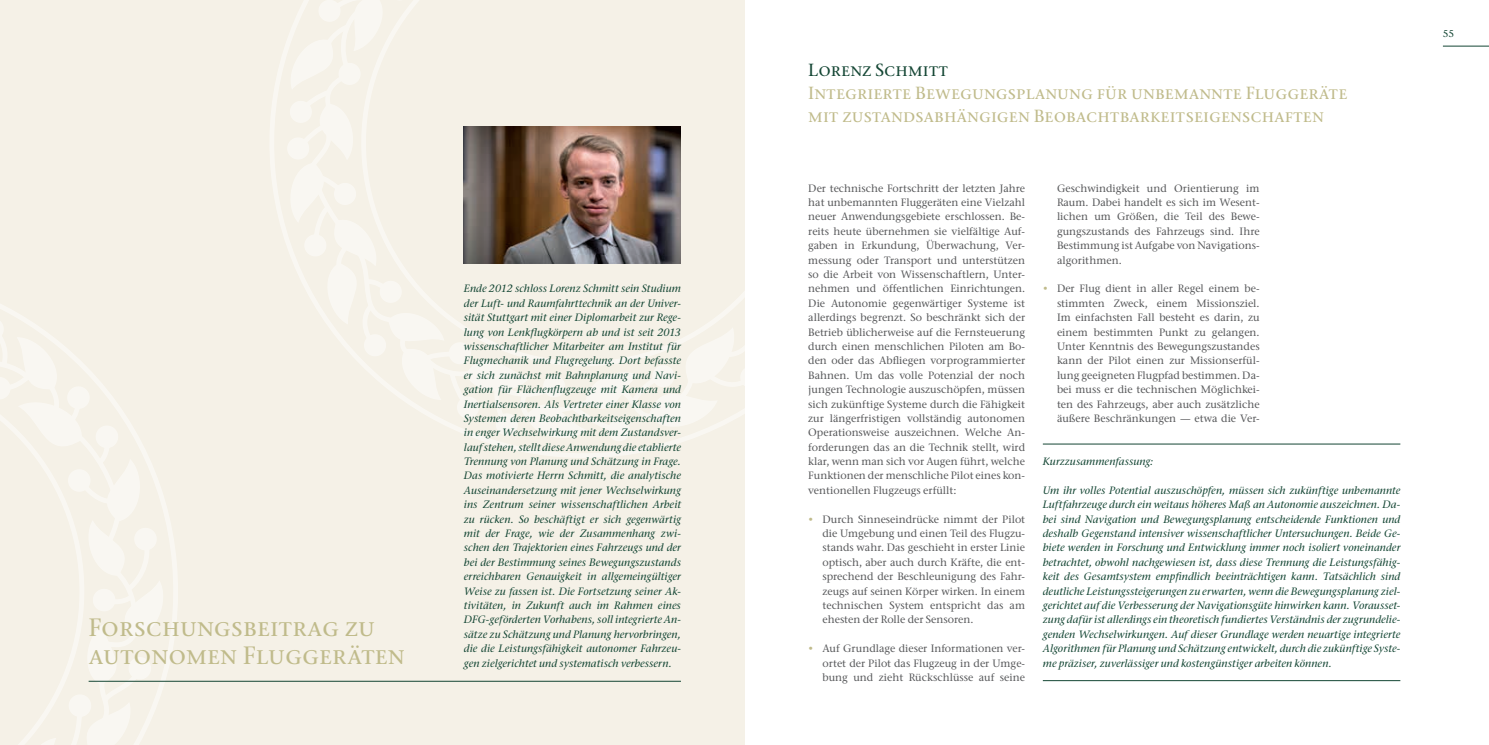
<style>
.page{position:relative;width:1489px;height:745px;background:#fff}
.page>*{position:absolute;margin:0;border:0;box-sizing:border-box;transform-origin:0 0}
.t1{font:500 25px/27.5px "Stone Ser ITC Std";color:#c0bb8b}
.t2{font:500 17.5px/22.5px "Stone Ser ITC Std";color:#c0bb8b}
.t3{font:500 17.5px "Stone Ser ITC Std";color:#144634}
.t4{font:italic 500 10.62px/14.4px "Stone Ser ITC Std";letter-spacing:.005em;color:#144634;text-align:justify}
.t5{font:500 10.62px/14.4px "Stone Ser ITC Std";color:#57585a;text-align:justify}
.t6{font:500 10px "Stone Ser ITC Std";color:#144634}
.s1{color:#c0bb8b}
</style>
<div class="page">
<div style="left:0;top:0;width:744px;height:744px;background:#f5f1e7"></div>
<svg style="left:270px;top:55px;width:475px;height:402px"></svg>
<svg style="left:283px;top:0;width:462px;height:444px"></svg>
<svg style="left:0;top:304px;width:178px;height:378px"></svg>
<svg style="left:0;top:316px;width:171px;height:428px"></svg>
<hr style="left:89px;top:680px;width:592px;height:1px;background:#144634">
<hr style="left:1442px;top:46px;width:46px;height:1px;background:#144634">
<hr style="left:1042px;top:443px;width:358px;height:1px;background:#144634">
<hr style="left:1042px;top:680px;width:358px;height:1px;background:#144634">
<img style="left:464px;top:127px;width:217px;height:136px">
<h1 class="t1" style="left:89px;top:613px;width:318px">Forschungsbeitrag zu autonomen Fluggeräten</h1>
<p class="t4" style="left:464px;top:281px;width:219px">Ende 2012 schloss Lorenz Schmitt sein Studium der Luft- und Raumfahrttechnik an der Univer&shy;sität Stuttgart mit einer Diplomarbeit zur Rege&shy;lung von Lenkflugkörpern ab und ist seit 2013 wissenschaftlicher Mitarbeiter am Institut für Flugmechanik und Flugregelung. Dort befasste er sich zunächst mit Bahnplanung und Navi&shy;gation für Flächenflugzeuge mit Kamera und Inertialsensoren. Als Vertreter einer Klasse von Systemen deren Beobachtbarkeitseigenschaften in enger Wechselwirkung mit dem Zustandsver&shy;lauf stehen, stellt diese Anwendung die etablierte Trennung von Planung und Schätzung in Frage.<br>Das motivierte Herrn Schmitt, die analytische Auseinandersetzung mit jener Wechselwirkung ins Zentrum seiner wissenschaftlichen Arbeit zu rücken. So beschäftigt er sich gegenwärtig mit der Frage, wie der Zusammenhang zwi&shy;schen den Trajektorien eines Fahrzeugs und der bei der Bestimmung seines Bewegungszustands erreichbaren Genauigkeit in allgemeingültiger Weise zu fassen ist. Die Fortsetzung seiner Ak&shy;tivitäten, in Zukunft auch im Rahmen eines DFG-geförderten Vorhabens, soll integrierte An&shy;sätze zu Schätzung und Planung hervorbringen, die die Leistungsfähigkeit autonomer Fahrzeu&shy;gen zielgerichtet und systematisch verbessern.</p>
<h2 class="t3" style="left:808px;top:60px;width:141px">Lorenz Schmitt</h2>
<h2 class="t2" style="left:808px;top:81px;width:540px">Integrierte Bewegungsplanung für unbemannte Fluggeräte mit zustandsabhängigen Beobachtbarkeitseigenschaften</h2>
<p class="t5" style="left:808px;top:180px;width:218px">Der technische Fortschritt der letzten Jahre hat unbemannten Fluggeräten eine Vielzahl neuer Anwendungsgebiete erschlossen. Be&shy;reits heute übernehmen sie vielfältige Auf&shy;gaben in Erkundung, Überwachung, Ver&shy;messung oder Transport und unterstützen so die Arbeit von Wissenschaftlern, Unter&shy;nehmen und öffentlichen Einrichtungen.<br>Die Autonomie gegenwärtiger Systeme ist allerdings begrenzt. So beschränkt sich der Betrieb üblicherweise auf die Fernsteuerung durch einen menschlichen Piloten am Bo&shy;den oder das Abfliegen vorprogrammierter Bahnen. Um das volle Potenzial der noch jungen Technologie auszuschöpfen, müssen sich zukünftige Systeme durch die Fähigkeit zur längerfristigen vollständig autonomen Operationsweise auszeichnen. Welche An&shy;forderungen das an die Technik stellt, wird klar, wenn man sich vor Augen führt, welche Funktionen der menschliche Pilot eines kon&shy;ventionellen Flugzeugs erfüllt:</p>
<p class="t5" style="left:822px;top:511px;width:204px;text-indent:-14px"><span class="s1">•</span> Durch Sinneseindrücke nimmt der Pilot die Umgebung und einen Teil des Flugzu&shy;stands wahr. Das geschieht in erster Linie optisch, aber auch durch Kräfte, die ent&shy;sprechend der Beschleunigung des Fahr&shy;zeugs auf seinen Körper wirken. In einem technischen System entspricht das am ehesten der Rolle der Sensoren.</p>
<p class="t5" style="left:822px;top:640px;width:204px;text-indent:-14px"><span class="s1">•</span> Auf Grundlage dieser Informationen ver&shy;ortet der Pilot das Flugzeug in der Umge&shy;bung und zieht Rückschlüsse auf seine</p>
<p class="t5" style="left:1056px;top:180px;width:204px">Geschwindigkeit und Orientierung im Raum. Dabei handelt es sich im Wesent&shy;lichen um Größen, die Teil des Bewe&shy;gungszustands des Fahrzeugs sind. Ihre Bestimmung ist Aufgabe von Navigations&shy;algorithmen.</p>
<p class="t5" style="left:1056px;top:281px;width:204px;text-indent:-14px"><span class="s1">•</span> Der Flug dient in aller Regel einem be&shy;stimmten Zweck, einem Missionsziel.<br>Im einfachsten Fall besteht es darin, zu einem bestimmten Punkt zu gelangen.<br>Unter Kenntnis des Bewegungszustandes kann der Pilot einen zur Missionserfül&shy;lung geeigneten Flugpfad bestimmen. Da&shy;bei muss er die technischen Möglichkei&shy;ten des Fahrzeugs, aber auch zusätzliche äußere Beschränkungen — etwa die Ver-</p>
<p class="t4" style="left:1042px;top:454px;width:112px">Kurzzusammenfassung:</p>
<p class="t4" style="left:1042px;top:482px;width:359px">Um ihr volles Potential auszuschöpfen, müssen sich zukünftige unbemannte Luftfahrzeuge durch ein weitaus höheres Maß an Autonomie auszeichnen. Da&shy;bei sind Navigation und Bewegungsplanung entscheidende Funktionen und deshalb Gegenstand intensiver wissenschaftlicher Untersuchungen. Beide Ge&shy;biete werden in Forschung und Entwicklung immer noch isoliert voneinander betrachtet, obwohl nachgewiesen ist, dass diese Trennung die Leistungsfähig&shy;keit des Gesamtsystem empfindlich beeinträchtigen kann. Tatsächlich sind deutliche Leistungssteigerungen zu erwarten, wenn die Bewegungsplanung ziel&shy;gerichtet auf die Verbesserung der Navigationsgüte hinwirken kann. Vorausset&shy;zung dafür ist allerdings ein theoretisch fundiertes Verständnis der zugrundelie&shy;genden Wechselwirkungen. Auf dieser Grundlage werden neuartige integrierte Algorithmen für Planung und Schätzung entwickelt, durch die zukünftige Syste&shy;me präziser, zuverlässiger und kostengünstiger arbeiten können.</p>
<p class="t6" style="left:1442px;top:28px;width:13px">55</p>
</div>
